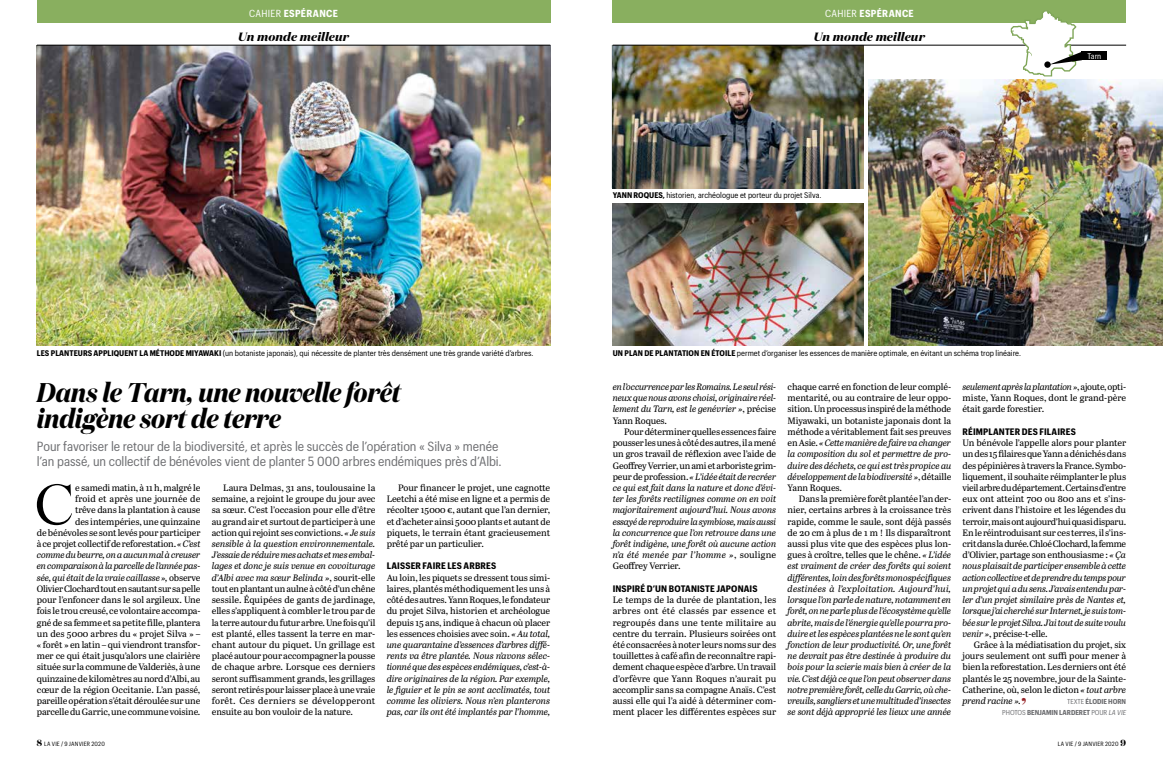
<style>
.page{position:relative;width:1163px;height:772px;background:#fff}
.page>*{position:absolute;margin:0;border:0;box-sizing:border-box;transform-origin:0 0}
.t1{font:57.2px "Domaine Display";color:#000}
.t2{font:italic 700 27px/25.7px "Domaine Display";letter-spacing:-.005em;color:#000;scale:.9 1}
.t3{font:800 25px "Abril Display";color:#98272b}
.t4{font:13px/15px "Graphik Compact";letter-spacing:-.005em;color:#6d6e71}
.t5{font:italic 700 12px "Domaine Display";letter-spacing:.015em;color:#000}
.t6{font:700 10px "Graphik Compact";letter-spacing:.03em;color:#fff}
.t7{font:9.2px/11.2px "Abril Text";letter-spacing:-.015em;color:#000;text-align:justify}
.t8{font:italic 9.2px/11.2px "Abril Text";letter-spacing:-.01em;color:#000;text-align:justify}
.t9{font:700 9.2px "Graphik Compact";letter-spacing:.015em;color:#000}
.t10{font:8px "Graphik Compact";color:#000}
.t11{font:8px "Graphik Compact";color:#fff}
.t12{font:700 7px/11.2px "Graphik Compact";letter-spacing:-.005em;color:#6d6e71;text-align:right}
.t13{font:6px "Graphik Compact";letter-spacing:.035em;color:#000}
.s1{font-weight:400}
.s2{font-weight:700}
.s3{font-style:normal}
.s4{font-style:italic}
.s5{font-family:"Domaine Display";font-weight:700;font-size:9px}
.s6{font-weight:400;font-style:italic}
</style>
<div class="page">
<img style="left:37px;top:46px;width:513px;height:299px">
<img style="left:868px;top:79px;width:294px;height:266px">
<img style="left:612px;top:46px;width:251px;height:142px">
<img style="left:612px;top:204px;width:251px;height:141px">
<div style="left:37px;top:0;width:513px;height:23px;background:#89af5f"></div>
<div style="left:612px;top:0;width:513px;height:23px;background:#89af5f"></div>
<hr style="left:37px;top:45px;width:513px;height:1px;background:#000">
<hr style="left:612px;top:45px;width:513px;height:1px;background:#000">
<div style="left:1081px;top:52px;width:25px;height:8px;background:#000"></div>
<svg style="left:1010px;top:11px;width:71px;height:66px"></svg>
<div style="left:1044px;top:61px;width:6px;height:7px;background:#000;border-radius:50%"></div>
<p class="t6" style="left:249px;top:6px;width:90px"><span class="s1">CAHIER</span> ESPÉRANCE</p>
<p class="t6" style="left:824px;top:6px;width:90px"><span class="s1">CAHIER</span> ESPÉRANCE</p>
<h3 class="t5" style="left:238px;top:29px;width:112px">Un monde meilleur</h3>
<h3 class="t5" style="left:813px;top:29px;width:112px">Un monde meilleur</h3>
<p class="t10" style="left:612px;top:189px;width:210px"><span class="s2">YANN ROQUES,</span> historien, archéologue et porteur du projet Silva.</p>
<p class="t10" style="left:37px;top:347px;width:498px"><span class="s2">LES PLANTEURS APPLIQUENT LA MÉTHODE MIYAWAKI</span> (un botaniste japonais), qui nécessite de planter très densément une très grande variété d’arbres.</p>
<p class="t10" style="left:612px;top:347px;width:409px"><span class="s2">UN PLAN DE PLANTATION EN ÉTOILE</span> permet d’organiser les essences de manière optimale, en évitant un schéma trop linéaire.</p>
<p class="t11" style="left:1087px;top:50px;width:15px">Tarn</p>
<h2 class="t2" style="left:37px;top:379px;width:405px">Dans le Tarn, une nouvelle forêt indigène sort de terre</h2>
<h3 class="t4" style="left:37px;top:438px;width:466px">Pour favoriser le retour de la biodiversité, et après le succès de l’opération « Silva » menée l’an passé, un collectif de bénévoles vient de planter 5 000 arbres endémiques près d’Albi.</h3>
<h1 class="t1" style="left:35px;top:468px;width:40px">C</h1>
<p class="t7" style="left:386px;top:481px;width:165px;text-indent:11px">Pour financer le projet, une cagnotte Leetchi a été mise en ligne et a permis de récolter 15 000 €, autant que l’an dernier, et d’acheter ainsi 5 000 plants et autant de piquets, le terrain étant gracieusement prêté par un particulier.</p>
<p class="t9" style="left:386px;top:559px;width:111px">LAISSER FAIRE LES ARBRES</p>
<p class="t8" style="left:386px;top:571px;width:165px"><span class="s3">Au loin, les piquets se dressent tous simi&shy;laires, plantés méthodiquement les uns à côté des autres. Yann Roques, le fondateur du projet Silva, historien et archéologue depuis 15 ans, indique à chacun où placer les essences choisies avec soin.</span> « Au total, une quarantaine d’essences d’arbres diffé&shy;rents va être plantée. Nous n’avons sélec&shy;tionné que des espèces endémiques, c’est-à&shy;dire originaires de la région. Par exemple, le figuier et le pin se sont acclimatés, tout comme les oliviers. Nous n’en planterons pas, car ils ont été implantés par l’homme,</p>
<p class="t7" style="left:37px;top:481px;width:165px;text-align:right">e samedi matin, à 11 h, malgré le<br>froid et après une journée de<br>trêve dans la plantation à cause<br>des intempéries, une quinzaine<br>de bénévoles se sont levés pour participer à ce projet collectif de reforestation. <span class="s4">« C’est comme du beurre, on a aucun mal à creuser en comparaison à la parcelle de l’année pas&shy;sée, qui était de la vraie caillasse »,</span> observe Olivier Clochard tout en sautant sur sa pelle pour l’enfoncer dans le sol argileux. Une fois le trou creusé, ce volontaire accompa&shy;gné de sa femme et sa petite fille, plantera un des 5 000 arbres du « projet Silva » – « forêt » en latin – qui viendront transfor&shy;mer ce qui était jusqu’alors une clairière située sur la commune de Valderiès, à une quinzaine de kilomètres au nord d’Albi, au cœur de la région Occitanie. L’an passé, pareille opération s’était déroulée sur une parcelle du Garric, une commune voisine.</p>
<p class="t7" style="left:212px;top:481px;width:165px;text-indent:11px">Laura Delmas, 31 ans, toulousaine la semaine, a rejoint le groupe du jour avec sa sœur. C’est l’occasion pour elle d’être au grand air et surtout de participer à une action qui rejoint ses convictions. <span class="s4">« Je suis sensible à la question environnementale.<br>J’essaie de réduire mes achats et mes embal&shy;lages et donc je suis venue en covoiturage d’Albi avec ma sœur Belinda »</span>, sourit-elle tout en plantant un aulne à côté d’un chêne sessile. Équipées de gants de jardinage, elles s’appliquent à combler le trou par de la terre autour du futur arbre. Une fois qu’il est planté, elles tassent la terre en mar&shy;chant autour du piquet. Un grillage est placé autour pour accompagner la pousse de chaque arbre. Lorsque ces derniers seront suffisamment grands, les grillages seront retirés pour laisser place à une vraie forêt. Ces derniers se développeront ensuite au bon vouloir de la nature.</p>
<p class="t13" style="left:37px;top:739px;width:46px"><span class="s5">8</span> LA VIE / 9 janvier</p>
<p class="t13" style="left:91px;top:739px;width:15px">2020</p>
<p class="t8" style="left:612px;top:380px;width:165px">en l’occurrence par les Romains. Le seul rési&shy;neux que nous avons choisi, originaire réel&shy;lement du Tarn, est le genévrier »<span class="s3">, précise Yann Roques.</span></p>
<p class="t8" style="left:612px;top:425px;width:165px;text-indent:11px"><span class="s3">Pour déterminer quelles essences faire pousser les unes à côté des autres, il a mené un gros travail de réflexion avec l’aide de Geoffrey Verrier, un ami et arboriste grim&shy;peur de profession.</span> « L’idée était de recréer ce qui est fait dans la nature et donc d’évi&shy;ter les forêts rectilignes comme on en voit majoritairement aujourd’hui. Nous avons essayé de reproduire la symbiose, mais aussi la concurrence que l’on retrouve dans une forêt indigène, une forêt où aucune action n’a été menée par l’homme »<span class="s3">, souligne Geoffrey Verrier.</span></p>
<p class="t9" style="left:612px;top:581px;width:146px">INSPIRÉ D’UN BOTANISTE JAPONAIS</p>
<p class="t7" style="left:612px;top:593px;width:165px">Le temps de la durée de plantation, les arbres ont été classés par essence et regroupés dans une tente militaire au centre du terrain. Plusieurs soirées ont été consacrées à noter leurs noms sur des touillettes à café afin de reconnaître rapi&shy;dement chaque espèce d’arbre. Un travail d’orfèvre que Yann Roques n’aurait pu accomplir sans sa compagne Anaïs. C’est aussi elle qui l’a aidé à déterminer com&shy;ment placer les différentes espèces sur</p>
<p class="t7" style="left:787px;top:380px;width:165px">chaque carré en fonction de leur complé&shy;mentarité, ou au contraire de leur oppo&shy;sition. Un processus inspiré de la méthode Miyawaki, un botaniste japonais dont la méthode a véritablement fait ses preuves en Asie. <span class="s4">« Cette manière de faire va changer la composition du sol et permettre de pro&shy;duire des déchets, ce qui est très propice au développement de la biodiversité »</span>, détaille Yann Roques.</p>
<p class="t8" style="left:787px;top:492px;width:165px;text-indent:11px"><span class="s3">Dans la première forêt plantée l’an der&shy;nier, certains arbres à la croissance très rapide, comme le saule, sont déjà passés de 20 cm à plus de 1 m ! Ils disparaîtront aussi plus vite que des espèces plus lon&shy;gues à croître, telles que le chêne.</span> « L’idée est vraiment de créer des forêts qui soient différentes, loin des forêts monospécifiques destinées à l’exploitation. Aujourd’hui, lorsque l’on parle de nature, notamment en forêt, on ne parle plus de l’écosystème qu’elle abrite, mais de l’énergie qu’elle pourra pro&shy;duire et les espèces plantées ne le sont qu’en fonction de leur productivité. Or, une forêt ne devrait pas être destinée à produire du bois pour la scierie mais bien à créer de la vie. C’est déjà ce que l’on peut observer dans notre première forêt, celle du Garric, où che&shy;vreuils, sangliers et une multitude d’insectes se sont déjà approprié les lieux une année</p>
<p class="t7" style="left:962px;top:380px;width:165px"><span class="s4">seulement après la plantation »</span>, ajoute, opti&shy;miste, Yann Roques, dont le grand-père était garde forestier.</p>
<p class="t9" style="left:962px;top:424px;width:115px">RÉIMPLANTER DES FILAIRES</p>
<p class="t7" style="left:962px;top:436px;width:165px">Un bénévole l’appelle alors pour planter un des 15 filaires que Yann a dénichés dans des pépinières à travers la France. Symbo&shy;liquement, il souhaite réimplanter le plus vieil arbre du département. Certains d’entre eux ont atteint 700 ou 800 ans et s’ins&shy;crivent dans l’histoire et les légendes du terroir, mais ont aujourd’hui quasi disparu.<br>En le réintroduisant sur ces terres, il s’ins&shy;crit dans la durée. Chloé Clochard, la femme d’Olivier, partage son enthousiasme : <span class="s4">« Ça nous plaisait de participer ensemble à cette action collective et de prendre du temps pour un projet qui a du sens. J’avais entendu par&shy;ler d’un projet similaire près de Nantes et, lorsque j’ai cherché sur Internet, je suis tom&shy;bée sur le projet Silva. J’ai tout de suite voulu venir »</span>, précise-t-elle.</p>
<p class="t7" style="left:962px;top:638px;width:165px;text-indent:11px">Grâce à la médiatisation du projet, six jours seulement ont suffi pour mener à bien la reforestation. Les derniers ont été plantés le 25 novembre, jour de la Sainte-Catherine, où, selon le dicton <span class="s4">« tout arbre prend racine ».</span></p>
<p class="t12" style="left:1002px;top:694px;width:125px"><span class="s1">TEXTE</span> ÉLODIE HORN<br><span class="s1">PHOTOS</span> BENJAMIN LARDERET <span class="s1">POUR</span> <span class="s6">LA VIE</span></p>
<h3 class="t3" style="left:1020px;top:689px;width:8px">’</h3>
<p class="t13" style="left:1057px;top:739px;width:39px">LA VIE / 9 janvier</p>
<p class="t13" style="left:1104px;top:739px;width:22px">2020 <span class="s5">9</span></p>
</div>
